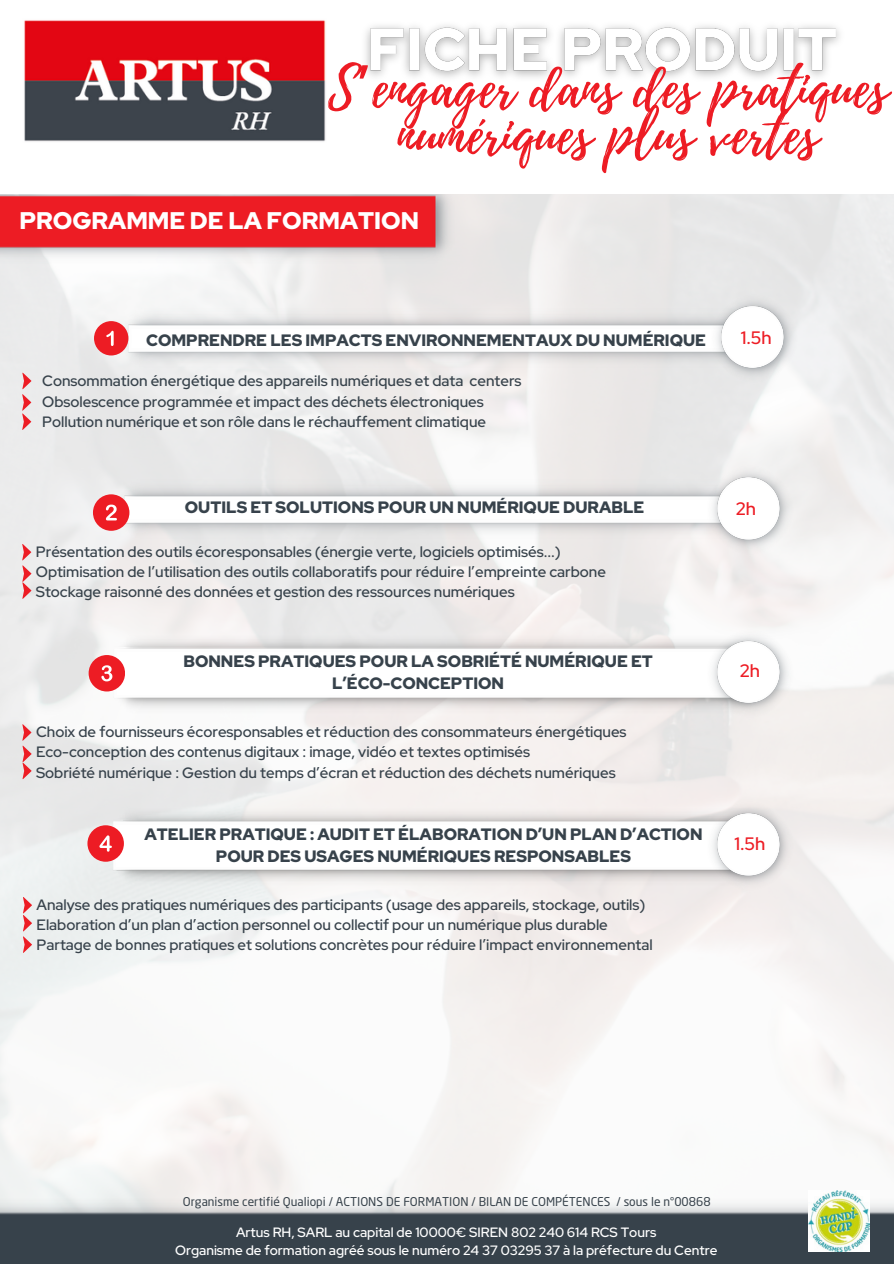
<style>
.page{position:relative;width:894px;height:1264px;background:#fff}
.page>*{position:absolute;margin:0;border:0;box-sizing:border-box;transform-origin:0 0}
.t1{font:54.6px/46.2px "Playlist Script";color:#ed1c24;text-align:center}
.t2{font:900 24px "Red Hat Display";color:#fff}
.t3{font:500 18px "Red Hat Display";color:#ed1c24}
.t4{font:900 16.5px/22.5px "Red Hat Display";color:#37424b;text-align:center}
.t5{font:500 15px/20.2px "Red Hat Display";color:#37424b}
.t6{font:500 13.5px/18px "Red Hat Display";color:#fff;text-align:center}
.t7{font:12px "Neo Sans Pro";color:#37424b}
.s1{font-family:"Noto Sans Gurmukhi"}
</style>
<div class="page">
<img style="left:0;top:194px;width:893px;height:1002px">
<img style="left:0;top:1196px;width:893px;height:67px">
<img style="left:808px;top:1190px;width:61px;height:61px">
<img style="left:0;top:194px;width:454px;height:71px">
<img style="left:119px;top:308px;width:590px;height:61px">
<div style="left:94px;top:321px;width:34px;height:34px;background:#ed1c24;border-radius:50%"></div>
<svg style="left:106px;top:331px;width:8px;height:15px"></svg>
<img style="left:709px;top:293px;width:89px;height:92px">
<svg style="left:22px;top:373px;width:9px;height:57px"></svg>
<img style="left:115px;top:479px;width:590px;height:60px">
<div style="left:93px;top:494px;width:36px;height:36px;background:#ed1c24;border-radius:50%"></div>
<svg style="left:106px;top:504px;width:11px;height:16px"></svg>
<img style="left:705px;top:464px;width:89px;height:92px">
<svg style="left:22px;top:544px;width:9px;height:55px"></svg>
<img style="left:112px;top:631px;width:593px;height:84px">
<div style="left:89px;top:655px;width:36px;height:36px;background:#ed1c24;border-radius:50%"></div>
<svg style="left:101px;top:665px;width:11px;height:16px"></svg>
<img style="left:705px;top:627px;width:89px;height:92px">
<svg style="left:22px;top:724px;width:10px;height:55px"></svg>
<img style="left:111px;top:804px;width:594px;height:83px">
<div style="left:87px;top:825px;width:36px;height:36px;background:#ed1c24;border-radius:50%"></div>
<svg style="left:99px;top:835px;width:13px;height:16px"></svg>
<img style="left:705px;top:799px;width:89px;height:93px">
<img style="left:24px;top:20px;width:302px;height:122px">
<img style="left:365px;top:25px;width:475px;height:53px">
<svg style="left:23px;top:896px;width:9px;height:56px"></svg>
<p class="t1" style="left:328px;top:67px;width:561px">S<span class="s1">’</span>engager dans des pratiques numériques plus vertes</p>
<h2 class="t2" style="left:19px;top:205px;width:401px">PROGRAMME DE LA FORMATION</h2>
<h3 class="t4" style="left:146px;top:328px;width:561px">COMPRENDRE LES IMPACTS ENVIRONNEMENTAUX DU NUMÉRIQUE</h3>
<p class="t5" style="left:42px;top:371px;width:480px">Consommation énergétique des appareils numériques et data centers<br>Obsolescence programmée et impact des déchets électroniques<br>Pollution numérique et son rôle dans le réchauffement climatique</p>
<p class="t4" style="left:185px;top:496px;width:461px">OUTILS ET SOLUTIONS POUR UN NUMÉRIQUE DURABLE</p>
<p class="t5" style="left:36px;top:541px;width:571px">Présentation des outils écoresponsables (énergie verte, logiciels optimisés...)<br>Optimisation de l’utilisation des outils collaboratifs pour réduire l’empreinte carbone<br>Stockage raisonné des données et gestion des ressources numériques</p>
<p class="t4" style="left:183px;top:649px;width:471px">BONNES PRATIQUES POUR LA SOBRIÉTÉ NUMÉRIQUE ET<br>L’ÉCO-CONCEPTION</p>
<p class="t5" style="left:36px;top:721px;width:592px">Choix de fournisseurs écoresponsables et réduction des consommateurs énergétiques<br>Eco-conception des contenus digitaux : image, vidéo et textes optimisés<br>Sobriété numérique : Gestion du temps d’écran et réduction des déchets numériques</p>
<p class="t3" style="left:740px;top:325px;width:32px">1.5h</p>
<h5 class="t3" style="left:735px;top:496px;width:22px">2h</h5>
<h4 class="t3" style="left:739px;top:658px;width:22px">2h</h4>
<h6 class="t4" style="left:144px;top:822px;width:559px">ATELIER PRATIQUE : AUDIT ET ÉLABORATION D’UN PLAN D’ACTION<br>POUR DES USAGES NUMÉRIQUES RESPONSABLES</h6>
<p class="t3" style="left:734px;top:831px;width:32px">1.5h</p>
<p class="t5" style="left:37px;top:894px;width:617px">Analyse des pratiques numériques des participants (usage des appareils, stockage, outils)<br>Elaboration d’un plan d’action personnel ou collectif pour un numérique plus durable<br>Partage de bonnes pratiques et solutions concrètes pour réduire l’impact environnemental</p>
<p class="t7" style="left:183px;top:1196px;width:529px">Organisme certifié Qualiopi / ACTIONS DE FORMATION / BILAN DE COMPÉTENCES / sous le n°00868</p>
<p class="t6" style="left:175px;top:1222px;width:543px">Artus RH, SARL au capital de 10000€ SIREN 802 240 614 RCS Tours<br>Organisme de formation agréé sous le numéro 24 37 03295 37 à la préfecture du Centre</p>
</div>
